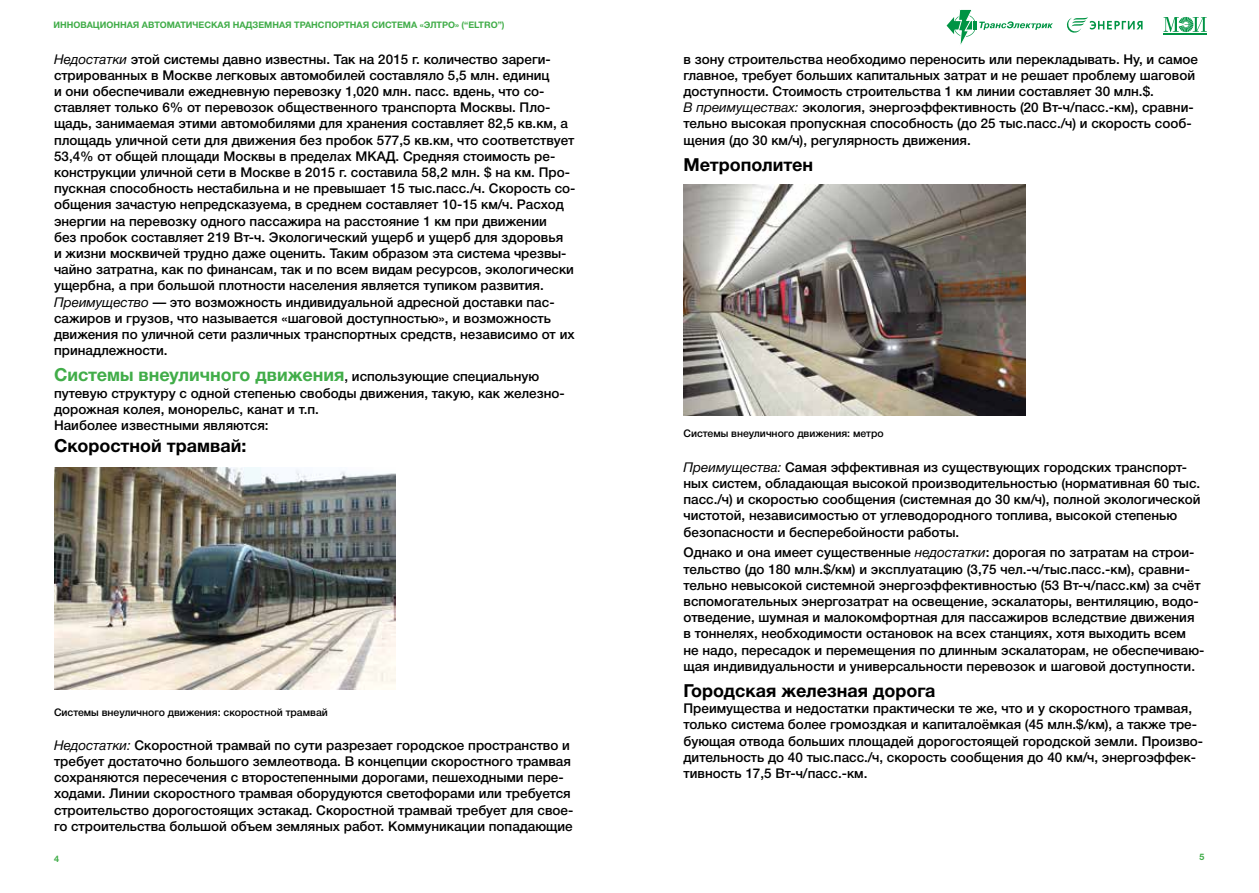
<style>
.page{position:relative;width:1259px;height:893px;background:#fff}
.page>*{position:absolute;margin:0;border:0;box-sizing:border-box;transform-origin:0 0}
.t1{font:700 18px "Helvetica Neue Cyr";color:#000}
.t2{font:700 18px "Helvetica Neue Cyr";color:#41ad49}
.t3{font:500 13.5px/16.2px "Helvetica Neue Cyr";color:#000}
.t4{font:500 10.5px "Helvetica Neue Cyr";color:#000}
.t5{font:700 9px "Helvetica Neue Cyr";color:#41ad49}
.s1{font-weight:400;font-style:italic}
.s2{font-weight:500;font-size:13.5px;color:#000}
</style>
<div class="page">
<svg style="left:1066px;top:17px;width:76px;height:16px"></svg>
<svg style="left:1163px;top:17px;width:43px;height:15px"></svg>
<hr style="left:1163px;top:33px;width:43px;height:2px;background:#009444">
<svg style="left:946px;top:9px;width:107px;height:36px"></svg>
<img style="left:54px;top:467px;width:342px;height:222px">
<img style="left:683px;top:184px;width:342px;height:231px">
<p class="t5" style="left:53px;top:20px;width:452px">ИННОВАЦИОННАЯ АВТОМАТИЧЕСКАЯ НАДЗЕМНАЯ ТРАНСПОРТНАЯ СИСТЕМА «ЭЛТРО» (“ELTRO”)</p>
<p class="t3" style="left:54px;top:51px;width:523px"><span class="s1">Недостатки</span> этой системы давно известны. Так на 2015 г. количество зареги&shy;стрированных в Москве легковых автомобилей составляло 5,5 млн. единиц<br>и они обеспечивали ежедневную перевозку 1,020 млн. пасс. вдень, что со&shy;ставляет только 6% от перевозок общественного транспорта Москвы. Пло&shy;щадь, занимаемая этими автомобилями для хранения составляет 82,5 кв.км, а площадь уличной сети для движения без пробок 577,5 кв.км, что соответствует 53,4% от общей площади Москвы в пределах МКАД. Средняя стоимость ре&shy;конструкции уличной сети в Москве в 2015 г. составила 58,2 млн. $ на км. Про&shy;пускная способность нестабильна и не превышает 15 тыс.пасс./ч. Скорость со&shy;общения зачастую непредсказуема, в среднем составляет 10-15 км/ч. Расход энергии на перевозку одного пассажира на расстояние 1 км при движении<br>без пробок составляет 219 Вт-ч. Экологический ущерб и ущерб для здоровья<br>и жизни москвичей трудно даже оценить. Таким образом эта система чрезвы&shy;чайно затратна, как по финансам, так и по всем видам ресурсов, экологически ущербна, а при большой плотности населения является тупиком развития.<br><span class="s1">Преимущество</span> — это возможность индивидуальной адресной доставки пас&shy;сажиров и грузов, что называется «шаговой доступностью», и возможность движения по уличной сети различных транспортных средств, независимо от их принадлежности.</p>
<h1 class="t2" style="left:54px;top:365px;width:487px">Системы внеуличного движения<span class="s2">, использующие специальную</span></h1>
<p class="t3" style="left:54px;top:385px;width:512px">путевую структуру с одной степенью свободы движения, такую, как железно&shy;дорожная колея, монорельс, канат и т.п.<br>Наиболее известными являются:</p>
<h1 class="t1" style="left:54px;top:435px;width:194px">Скоростной трамвай:</h1>
<p class="t4" style="left:54px;top:706px;width:275px">Системы внеуличного движения: скоростной трамвай</p>
<p class="t3" style="left:54px;top:737px;width:521px"><span class="s1">Недостатки:</span> Скоростной трамвай по сути разрезает городское пространство и требует достаточно большого землеотвода. В концепции скоростного трамвая сохраняются пересечения с второстепенными дорогами, пешеходными пере&shy;ходами. Линии скоростного трамвая оборудуются светофорами или требуется строительство дорогостоящих эстакад. Скоростной трамвай требует для свое&shy;го строительства большой объем земляных работ. Коммуникации попадающие</p>
<p class="t3" style="left:683px;top:51px;width:516px">в зону строительства необходимо переносить или перекладывать. Ну, и самое главное, требует больших капитальных затрат и не решает проблему шаговой доступности. Стоимость строительства 1 км линии составляет 30 млн.$.<br><span class="s1">В преимуществах:</span> экология, энергоэффективность (20 Вт-ч/пасс.-км), сравни&shy;тельно высокая пропускная способность (до 25 тыс.пасс./ч) и скорость сооб&shy;щения (до 30 км/ч), регулярность движения.</p>
<h1 class="t1" style="left:683px;top:154px;width:131px">Метрополитен</h1>
<p class="t4" style="left:683px;top:428px;width:202px">Системы внеуличного движения: метро</p>
<p class="t3" style="left:683px;top:459px;width:518px"><span class="s1">Преимущества:</span> Самая эффективная из существующих городских транспорт&shy;ных систем, обладающая высокой производительностью (нормативная 60 тыс. пасс./ч) и скоростью сообщения (системная до 30 км/ч), полной экологической чистотой, независимостью от углеводородного топлива, высокой степенью безопасности и бесперебойности работы.</p>
<p class="t3" style="left:683px;top:545px;width:522px">Однако и она имеет существенные <span class="s1">недостатки</span>: дорогая по затратам на строи&shy;тельство (до 180 млн.$/км) и эксплуатацию (3,75 чел.-ч/тыс.пасс.-км), сравни&shy;тельно невысокой системной энергоэффективностью (53 Вт-ч/пасс.км) за счёт вспомогательных энергозатрат на освещение, эскалаторы, вентиляцию, водо&shy;отведение, шумная и малокомфортная для пассажиров вследствие движения в тоннелях, необходимости остановок на всех станциях, хотя выходить всем не надо, пересадок и перемещения по длинным эскалаторам, не обеспечиваю&shy;щая индивидуальности и универсальности перевозок и шаговой доступности.</p>
<h1 class="t1" style="left:683px;top:681px;width:253px">Городская железная дорога</h1>
<p class="t3" style="left:683px;top:700px;width:521px">Преимущества и недостатки практически те же, что и у скоростного трамвая, только система более громоздкая и капиталоёмкая (45 млн.$/км), а также тре&shy;бующая отвода больших площадей дорогостоящей городской земли. Произво&shy;дительность до 40 тыс.пасс./ч, скорость сообщения до 40 км/ч, энергоэффек&shy;тивность 17,5 Вт-ч/пасс.-км.</p>
<p class="t5" style="left:54px;top:854px;width:7px">4</p>
<p class="t5" style="left:1199px;top:852px;width:7px">5</p>
</div>
